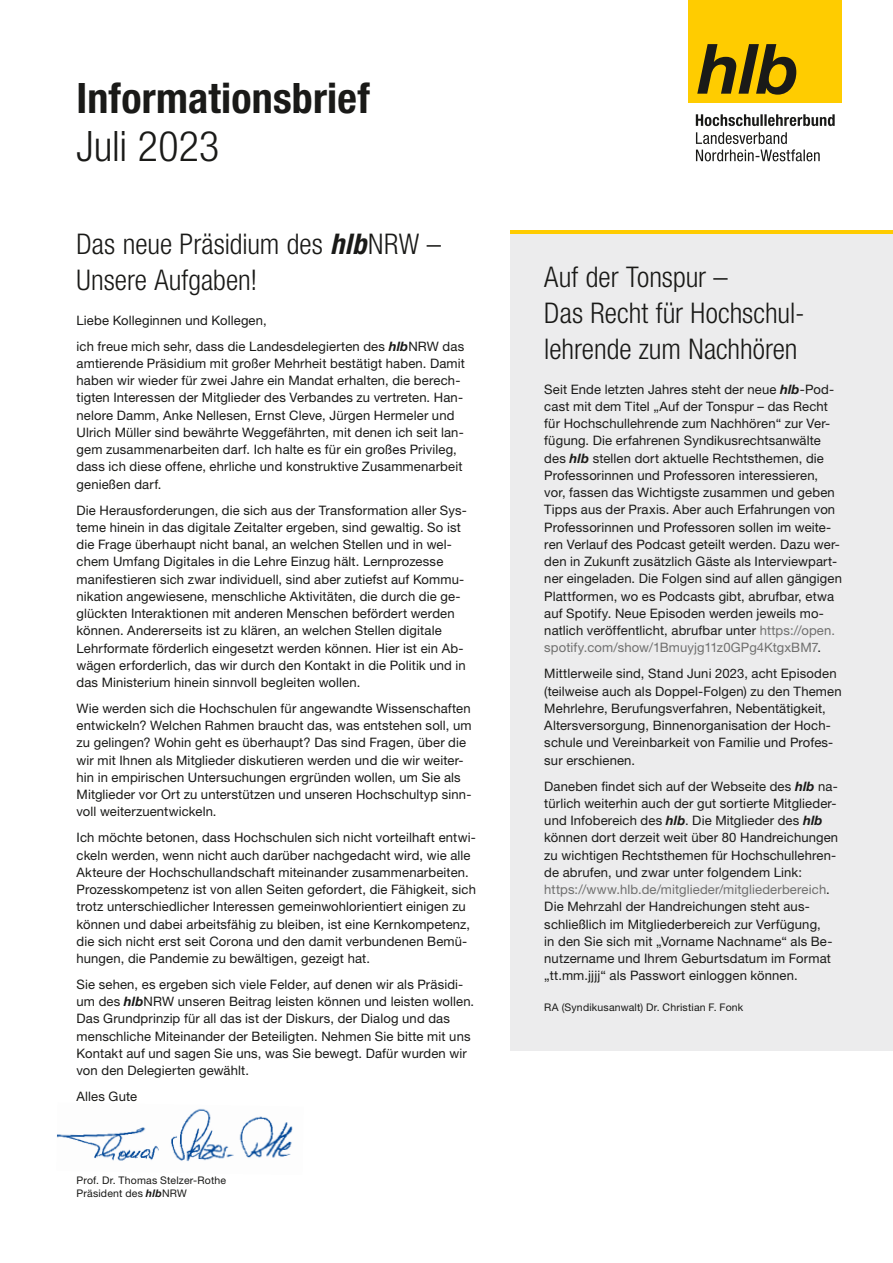
<style>
.page{position:relative;width:893px;height:1263px;background:#fff}
.page>*{position:absolute;margin:0;border:0;box-sizing:border-box;transform-origin:0 0}
.t1{font:700 condensed 42px "Helvetica Neue LT Std";letter-spacing:.005em;color:#1a1a18}
.t2{font:300 condensed 42px "Helvetica Neue LT Std";letter-spacing:.005em;color:#1a1a18}
.t3{font:300 condensed 28.5px/36px "Helvetica Neue LT Std";color:#1a1a18}
.t4{font:13.05px/17.2px "Helvetica Neue LT Std";letter-spacing:.01em;color:#1a1a18}
.t5{font:10.5px/13.5px "Helvetica Neue LT Std";letter-spacing:.02em;color:#1a1a18}
.s1{font-weight:700;font-style:italic}
.s2{color:#6f6f6e}
</style>
<div class="page">
<div style="left:510px;top:230px;width:383px;height:820px;background:#ececed"></div>
<hr style="left:510px;top:230px;width:383px;height:4px;background:#fc0">
<div style="left:689px;top:0;width:153px;height:102px;background:#fc0"></div>
<svg style="left:697px;top:44px;width:99px;height:51px"></svg>
<svg style="left:696px;top:132px;width:124px;height:29px"></svg>
<svg style="left:696px;top:114px;width:139px;height:12px"></svg>
<img style="left:57px;top:1108px;width:236px;height:53px">
<h1 class="t1" style="left:77px;top:73px;width:295px">Informationsbrief</h1>
<h1 class="t2" style="left:77px;top:122px;width:144px">Juli 2023</h1>
<h2 class="t3" style="left:77px;top:226px;width:366px">Das neue Präsidium des <span class="s1">hlb</span>NRW –<br>Unsere Aufgaben!</h2>
<p class="t4" style="left:77px;top:307px;width:389px;line-height:26px">Liebe Kolleginnen und Kollegen,<br>ich freue mich sehr, dass die Landesdelegierten des <span class="s1">hlb</span>NRW das</p>
<p class="t4" style="left:77px;top:354px;width:390px">amtierende Präsidium mit großer Mehrheit bestätigt haben. Damit haben wir wieder für zwei Jahre ein Mandat erhalten, die berech&shy;tigten Interessen der Mitglieder des Verbandes zu vertreten. Han&shy;nelore Damm, Anke Nellesen, Ernst Cleve, Jürgen Hermeler und Ulrich Müller sind bewährte Weggefährten, mit denen ich seit lan&shy;gem zusammenarbeiten darf. Ich halte es für ein großes Privileg, dass ich diese offene, ehrliche und konstruktive Zusammenarbeit genießen darf.</p>
<p class="t4" style="left:77px;top:501px;width:392px">Die Herausforderungen, die sich aus der Transformation aller Sys&shy;teme hinein in das digitale Zeitalter ergeben, sind gewaltig. So ist die Frage überhaupt nicht banal, an welchen Stellen und in wel&shy;chem Umfang Digitales in die Lehre Einzug hält. Lernprozesse manifestieren sich zwar individuell, sind aber zutiefst auf Kommu&shy;nikation angewiesene, menschliche Aktivitäten, die durch die ge&shy;glückten Interaktionen mit anderen Menschen befördert werden können. Andererseits ist zu klären, an welchen Stellen digitale Lehrformate förderlich eingesetzt werden können. Hier ist ein Ab&shy;wägen erforderlich, das wir durch den Kontakt in die Politik und in das Ministerium hinein sinnvoll begleiten wollen.</p>
<p class="t4" style="left:77px;top:699px;width:396px">Wie werden sich die Hochschulen für angewandte Wissenschaften entwickeln? Welchen Rahmen braucht das, was entstehen soll, um zu gelingen? Wohin geht es überhaupt? Das sind Fragen, über die wir mit Ihnen als Mitglieder diskutieren werden und die wir weiter&shy;hin in empirischen Untersuchungen ergründen wollen, um Sie als Mitglieder vor Ort zu unterstützen und unseren Hochschultyp sinn&shy;voll weiterzuentwickeln.</p>
<p class="t4" style="left:77px;top:829px;width:401px">Ich möchte betonen, dass Hochschulen sich nicht vorteilhaft entwi&shy;ckeln werden, wenn nicht auch darüber nachgedacht wird, wie alle Akteure der Hochschullandschaft miteinander zusammenarbeiten.<br>Prozesskompetenz ist von allen Seiten gefordert, die Fähigkeit, sich trotz unterschiedlicher Interessen gemeinwohlorientiert einigen zu können und dabei arbeitsfähig zu bleiben, ist eine Kernkompetenz, die sich nicht erst seit Corona und den damit verbundenen Bemü&shy;hungen, die Pandemie zu bewältigen, gezeigt hat.</p>
<p class="t4" style="left:77px;top:975px;width:399px">Sie sehen, es ergeben sich viele Felder, auf denen wir als Präsidi&shy;um des <span class="s1">hlb</span>NRW unseren Beitrag leisten können und leisten wollen.<br>Das Grundprinzip für all das ist der Diskurs, der Dialog und das menschliche Miteinander der Beteiligten. Nehmen Sie bitte mit uns Kontakt auf und sagen Sie uns, was Sie bewegt. Dafür wurden wir von den Delegierten gewählt.</p>
<p class="t4" style="left:77px;top:1088px;width:62px">Alles Gute</p>
<p class="t5" style="left:77px;top:1173px;width:151px">Prof. Dr. Thomas Stelzer-Rothe<br>Präsident des <span class="s1">hlb</span>NRW</p>
<h2 class="t3" style="left:544px;top:259px;width:262px">Auf der Tonspur –<br>Das Recht für Hochschul&shy;lehrende zum Nachhören</h2>
<p class="t4" style="left:544px;top:380px;width:299px">Seit Ende letzten Jahres steht der neue <span class="s1">hlb</span>-Pod&shy;cast mit dem Titel „Auf der Tonspur – das Recht für Hochschullehrende zum Nachhören“ zur Ver&shy;fügung. Die erfahrenen Syndikusrechtsanwälte des <span class="s1">hlb</span> stellen dort aktuelle Rechtsthemen, die Professorinnen und Professoren interessieren, vor, fassen das Wichtigste zusammen und geben Tipps aus der Praxis. Aber auch Erfahrungen von Professorinnen und Professoren sollen im weite&shy;ren Verlauf des Podcast geteilt werden. Dazu wer&shy;den in Zukunft zusätzlich Gäste als Interviewpart&shy;ner eingeladen. Die Folgen sind auf allen gängigen Plattformen, wo es Podcasts gibt, abrufbar, etwa auf Spotify. Neue Episoden werden jeweils mo&shy;natlich veröffentlicht, abrufbar unter <span class="s2">https://open. spotify.com/show/1Bmuyjg11z0GPg4KtgxBM7</span>.</p>
<p class="t4" style="left:544px;top:665px;width:299px">Mittlerweile sind, Stand Juni 2023, acht Episoden (teilweise auch als Doppel-Folgen) zu den Themen Mehrlehre, Berufungsverfahren, Nebentätigkeit, Altersversorgung, Binnenorganisation der Hoch&shy;schule und Vereinbarkeit von Familie und Profes&shy;sur erschienen.</p>
<p class="t4" style="left:544px;top:777px;width:295px">Daneben findet sich auf der Webseite des <span class="s1">hlb</span> na&shy;türlich weiterhin auch der gut sortierte Mitglieder&shy;und Infobereich des <span class="s1">hlb</span>. Die Mitglieder des <span class="s1">hlb </span>können dort derzeit weit über 80 Handreichungen zu wichtigen Rechtsthemen für Hochschullehren&shy;de abrufen, und zwar unter folgendem Link: <span class="s2">https://www.hlb.de/mitglieder/mitgliederbereich</span>.<br>Die Mehrzahl der Handreichungen steht aus&shy;schließlich im Mitgliederbereich zur Verfügung,<br>in den Sie sich mit „Vorname Nachname“ als Be&shy;nutzername und Ihrem Geburtsdatum im Format „tt.mm.jjjj“ als Passwort einloggen können.</p>
<p class="t5" style="left:544px;top:1000px;width:201px">RA (Syndikusanwalt) Dr. Christian F. Fonk</p>
</div>
